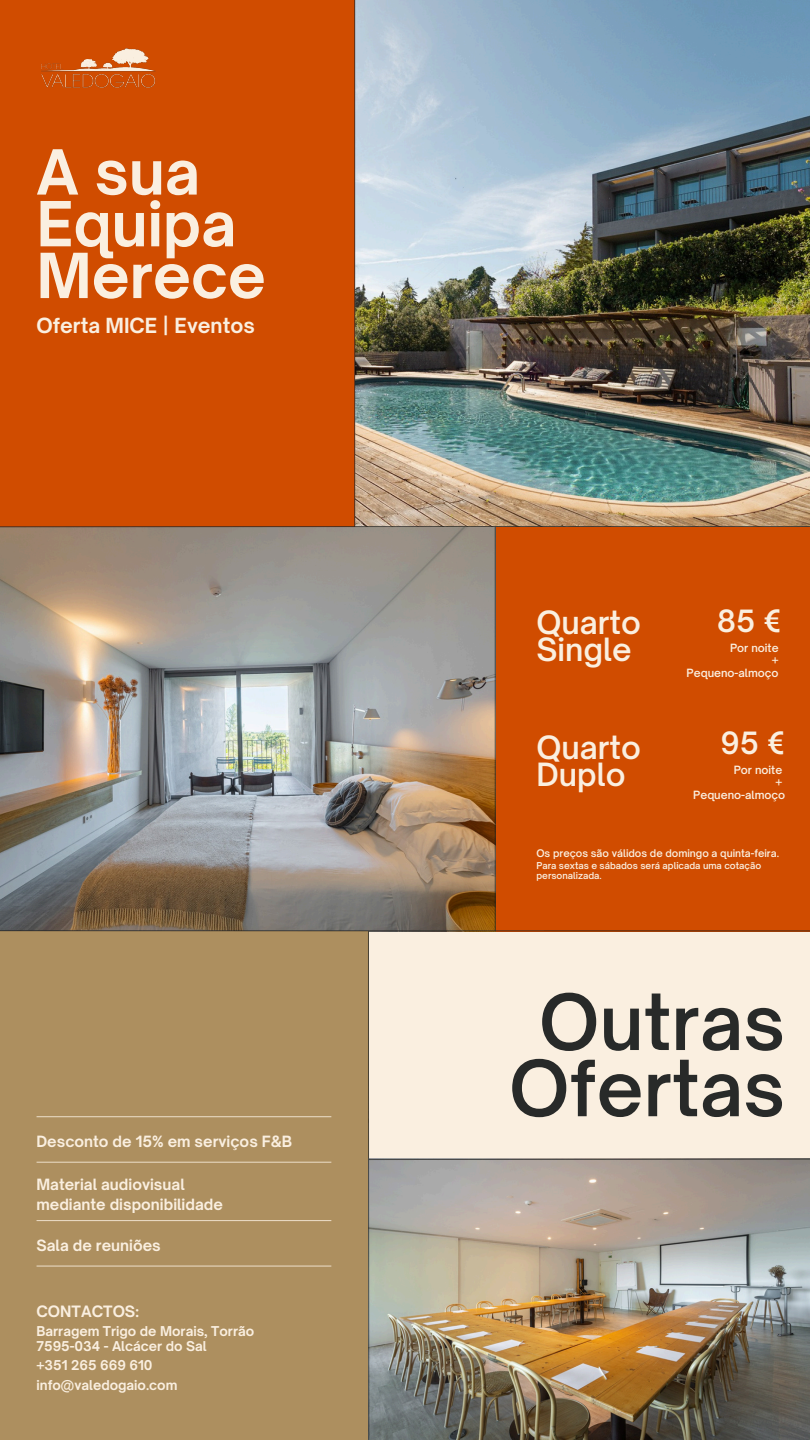
<style>
.page{position:relative;width:810px;height:1440px;background:#fff}
.page>*{position:absolute;margin:0;border:0;box-sizing:border-box;transform-origin:0 0}
.t1{font:600 74.1px/66.2px "Open Sauce One";color:#282a29;text-align:center}
.t2{font:700 59.4px/51.8px "Open Sauce One";color:#faefe0}
.t3{font:600 30.7px/27px "Open Sauce One";color:#faefe0}
.t4{font:600 29.4px "Open Sauce One";color:#faefe0}
.t5{font:700 19.9px "Open Sauce One";color:#faefe0}
.t6{font:700 15px "Open Sauce One";color:#faefe0}
.t7{font:700 14.9px/20.2px "Open Sauce One";color:#faefe0}
.t8{font:700 13px/15px "Open Sauce One";color:#faefe0}
.t9{font:600 10.9px "Open Sauce One";color:#faefe0}
.t10{font:600 10.1px "Open Sauce One";color:#faefe0}
.t11{font:600 9.1px/10.5px "Open Sauce One";color:#faefe0}
</style>
<div class="page">
<img style="left:0;top:0;width:810px;height:1440px">
<h4 class="t2" style="left:36px;top:146px;width:231px">A sua<br>Equipa<br>Merece</h4>
<h4 class="t5" style="left:36px;top:313px;width:220px">Oferta MICE | Eventos</h4>
<p class="t7" style="left:36px;top:1131px;width:257px">Desconto de 15% em serviços F&amp;B</p>
<p class="t7" style="left:36px;top:1174px;width:188px">Material audiovisual mediante disponibilidade</p>
<h2 class="t7" style="left:36px;top:1235px;width:126px">Sala de reuniões</h2>
<p class="t6" style="left:36px;top:1302px;width:104px">CONTACTOS:</p>
<h5 class="t8" style="left:36px;top:1323px;width:219px">Barragem Trigo de Morais, Torrão<br>7595-034 - Alcácer do Sal</h5>
<h5 class="t8" style="left:36px;top:1358px;width:118px">+351 265 669 610</h5>
<h5 class="t8" style="left:36px;top:1378px;width:143px">info@valedogaio.com</h5>
<p class="t3" style="left:536px;top:609px;width:106px">Quarto<br>Single</p>
<p class="t3" style="left:536px;top:733px;width:106px">Quarto<br>Duplo</p>
<p class="t4" style="left:717px;top:603px;width:66px">85 €</p>
<p class="t9" style="left:730px;top:641px;width:50px">Por noite</p>
<h3 class="t9" style="left:772px;top:653px;width:8px">+</h3>
<p class="t9" style="left:687px;top:666px;width:94px">Pequeno-almoço</p>
<p class="t4" style="left:721px;top:725px;width:66px">95 €</p>
<p class="t9" style="left:734px;top:763px;width:50px">Por noite</p>
<p class="t9" style="left:775px;top:776px;width:8px">+</p>
<p class="t9" style="left:693px;top:788px;width:94px">Pequeno-almoço</p>
<h2 class="t10" style="left:536px;top:847px;width:244px">Os preços são válidos de domingo a quinta-feira.</h2>
<p class="t11" style="left:536px;top:860px;width:226px">Para sextas e sábados será aplicada uma cotação personalizada.</p>
<p class="t1" style="left:509px;top:989px;width:278px">Outras<br>Ofertas</p>
</div>
